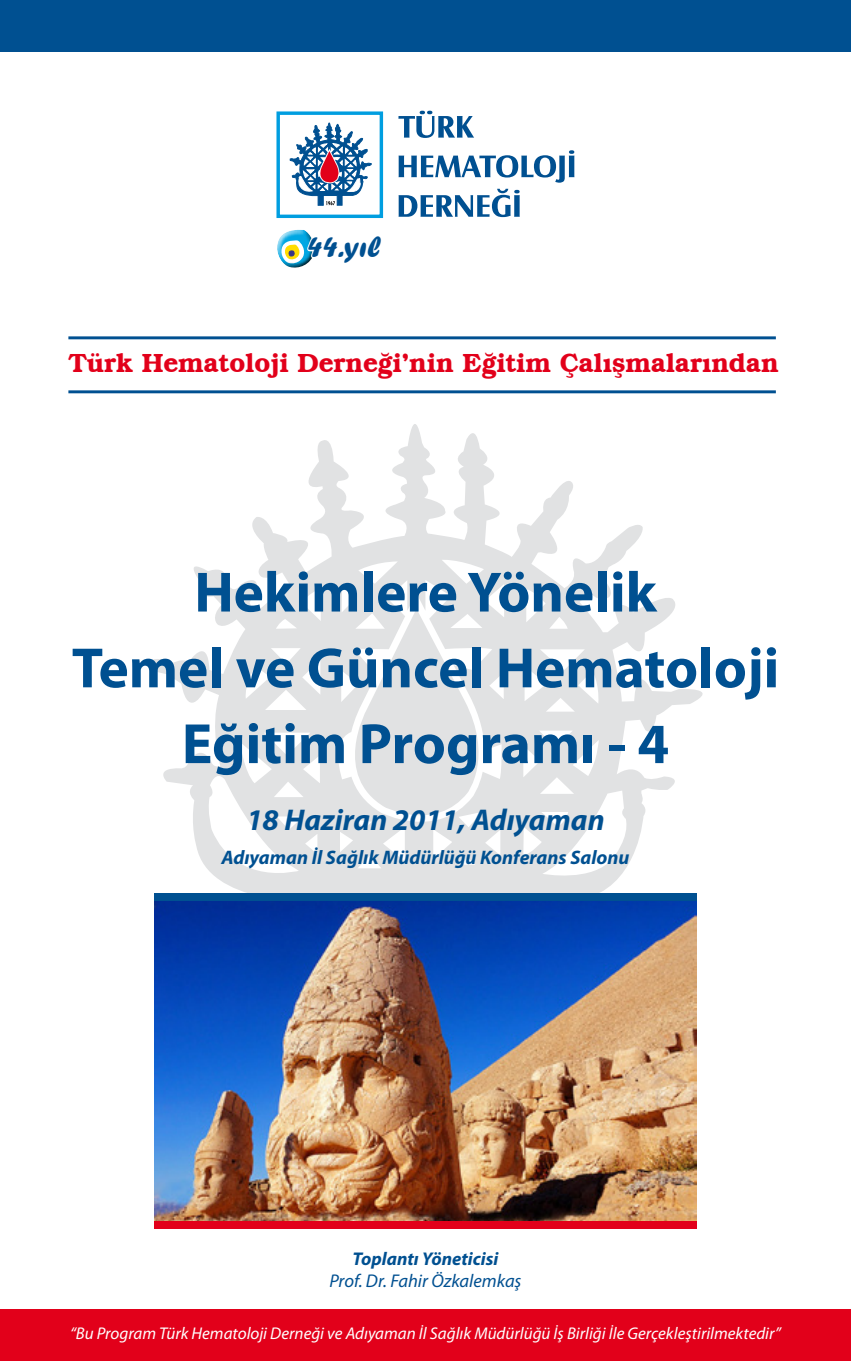
<style>
.page{position:relative;width:851px;height:1361px;background:#fff}
.page>*{position:absolute;margin:0;border:0;box-sizing:border-box;transform-origin:0 0}
.t1{font:700 57.2px/75.8px "Myriad Pro";color:#005091;text-align:center}
.t2{font:30.8px "Forte";color:#005091}
.t3{font:italic 700 30px "Myriad Pro";color:#005091}
.t4{font:600 26.8px "Bookman IT Cby BT";color:#e2001a}
.t5{font:italic 700 19.6px "Myriad Pro";color:#005091}
.t6{font:italic 18.4px "Myriad Pro";color:#005091}
.t7{font:italic 700 18.4px "Myriad Pro";color:#005091}
.t8{font:italic 17px "Myriad Pro";color:#fff}
</style>
<div class="page">
<div style="left:0;top:0;width:850px;height:51px;background:#005091"></div>
<div style="left:0;top:1310px;width:850px;height:51px;background:#e2001a"></div>
<svg style="left:148px;top:424px;width:555px;height:472px"></svg>
<svg style="left:332px;top:609px;width:162px;height:224px"></svg>
<hr style="left:68px;top:390px;width:707px;height:3px;background:#005091">
<hr style="left:68px;top:336px;width:707px;height:3px;background:#005091">
<svg style="left:398px;top:111px;width:76px;height:27px"></svg>
<svg style="left:398px;top:150px;width:176px;height:33px"></svg>
<svg style="left:398px;top:189px;width:121px;height:28px"></svg>
<div style="left:276px;top:111px;width:107px;height:107px;background:#fff;border:3px solid #009ee0"></div>
<svg style="left:289px;top:122px;width:83px;height:83px"></svg>
<svg style="left:277px;top:229px;width:38px;height:39px"></svg>
<img style="left:154px;top:901px;width:542px;height:320px">
<div style="left:154px;top:893px;width:542px;height:8px;background:#005091"></div>
<div style="left:154px;top:1221px;width:542px;height:8px;background:#e2001a"></div>
<h2 class="t2" style="left:307px;top:229px;width:75px">44.yıl</h2>
<h3 class="t4" style="left:68px;top:346px;width:711px">Türk Hematoloji Derneği’nin Eğitim Çalışmalarından</h3>
<h1 class="t1" style="left:72px;top:552px;width:708px">Hekimlere Yönelik<br>Temel ve Güncel Hematoloji<br>Eğitim Programı - 4</h1>
<h3 class="t3" style="left:246px;top:800px;width:360px">18 Haziran 2011, Adıyaman</h3>
<p class="t5" style="left:221px;top:844px;width:409px">Adıyaman İl Sağlık Müdürlüğü Konferans Salonu</p>
<p class="t7" style="left:352px;top:1247px;width:147px">Toplantı Yöneticisi</p>
<p class="t6" style="left:329px;top:1270px;width:193px">Prof. Dr. Fahir Özkalemkaş</p>
<p class="t8" style="left:70px;top:1322px;width:712px">“Bu Program Türk Hematoloji Derneği ve Adıyaman İl Sağlık Müdürlüğü İş Birliği İle Gerçekleştirilmektedir”</p>
</div>
